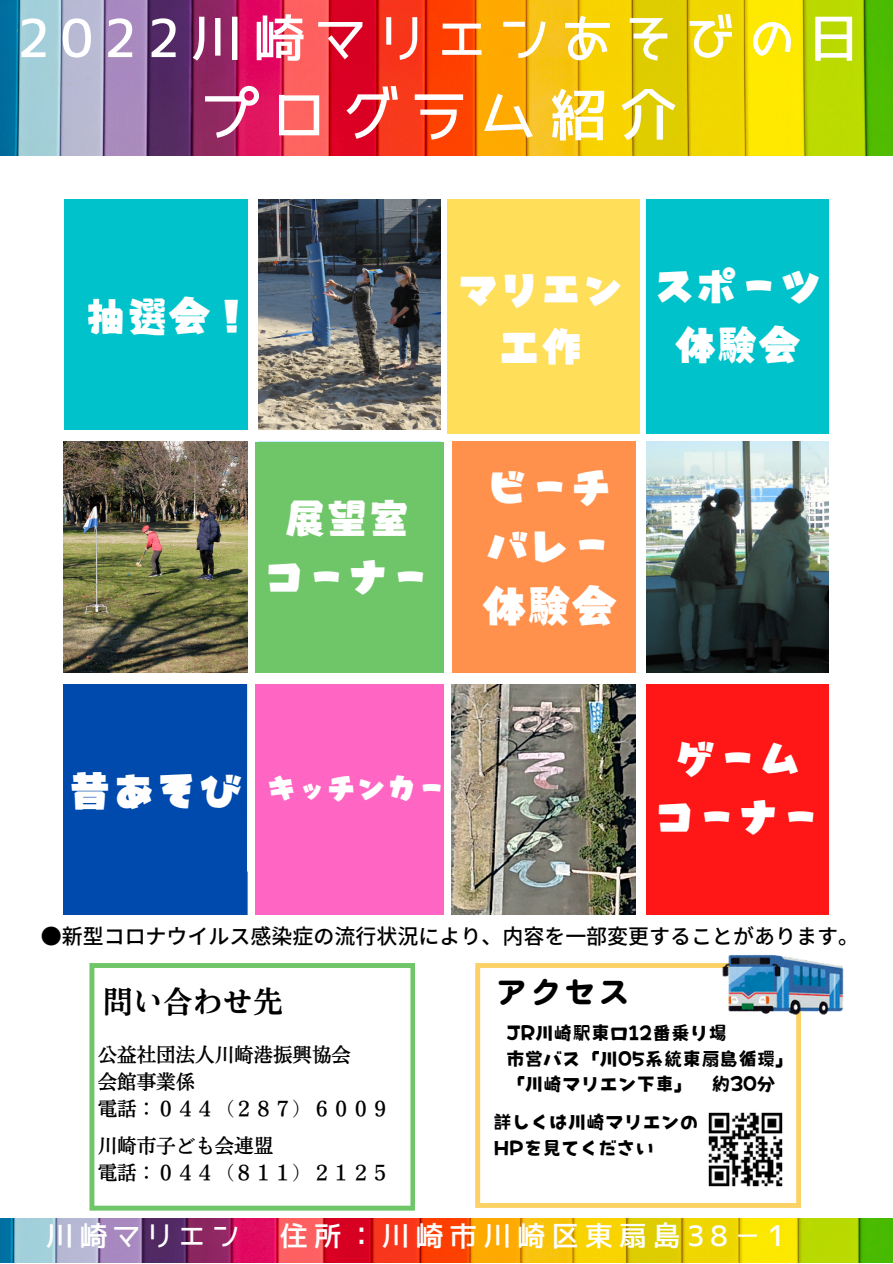
<style>
.page{position:relative;width:893px;height:1264px;background:#fff}
.page>*{position:absolute;margin:0;border:0;box-sizing:border-box;transform-origin:0 0}
.t1{font:58.2px "JK Gothic M";letter-spacing:.2em;color:#fff}
.t2{font:52.2px "JK Gothic M";letter-spacing:.2em;color:#fff}
.t3{font:45px "Yancha Pop TTF";color:#fff}
.t4{font:43.5px "Yancha Pop TTF";color:#fff}
.t5{font:42px/58.5px "Yancha Pop TTF";color:#fff;text-align:center}
.t6{font:30px "Nud Motoya Mincho Std W6";color:#000}
.t7{font:30px "Yancha Pop TTF";color:#fff}
.t8{font:28.5px "Nud Motoya Maru Std W6";color:#000}
.t9{font:28.2px "JK Gothic M";letter-spacing:.2em;color:#fff}
.t10{font:500 21px "Noto Sans JP";color:#000}
.t11{font:19.5px/26.8px "Nud Motoya Mincho Std W5";color:#000}
.t12{font:18.6px/25.8px "Otenba Gothic TTF";color:#000}
</style>
<div class="page">
<img style="left:0;top:0;width:892px;height:156px">
<img style="left:0;top:1218px;width:892px;height:44px">
<svg style="left:475px;top:963px;width:326px;height:244px"></svg>
<img style="left:700px;top:1104px;width:90px;height:90px">
<img style="left:720px;top:954px;width:124px;height:63px">
<svg style="left:89px;top:963px;width:326px;height:247px"></svg>
<div style="left:452px;top:441px;width:183px;height:232px;background:#ff914d"></div>
<div style="left:646px;top:684px;width:182px;height:230px;background:#ff1616"></div>
<img style="left:452px;top:684px;width:183px;height:230px">
<img style="left:646px;top:441px;width:182px;height:232px">
<img style="left:64px;top:441px;width:183px;height:232px">
<img style="left:258px;top:199px;width:182px;height:231px">
<div style="left:64px;top:199px;width:183px;height:231px;background:#00c2cb"></div>
<div style="left:64px;top:684px;width:182px;height:230px;background:#004aad"></div>
<div style="left:646px;top:199px;width:182px;height:234px;background:#00c2cb"></div>
<div style="left:447px;top:199px;width:192px;height:234px;background:#ffde59"></div>
<div style="left:256px;top:442px;width:188px;height:230px;background:#6fc668"></div>
<div style="left:256px;top:684px;width:188px;height:230px;background:#ff66c4"></div>
<h2 class="t2" style="left:17px;top:12px;width:844px">2022川崎マリエンあそびの日</h2>
<h1 class="t1" style="left:198px;top:86px;width:481px">プログラム紹介</h1>
<h3 class="t5" style="left:84px;top:283px;width:169px">抽選会！</h3>
<h3 class="t5" style="left:456px;top:256px;width:169px">マリエン工作</h3>
<h3 class="t5" style="left:653px;top:254px;width:169px">スポーツ体験会</h3>
<h3 class="t5" style="left:263px;top:486px;width:169px">展望室コーナー</h3>
<h3 class="t5" style="left:486px;top:454px;width:127px;text-align:left">ビーチバレー</h3>
<h3 class="t3" style="left:481px;top:576px;width:137px">体験会</h3>
<h3 class="t4" style="left:68px;top:761px;width:175px">昔あそび</h3>
<h3 class="t7" style="left:266px;top:768px;width:181px">キッチンカー</h3>
<h3 class="t5" style="left:653px;top:726px;width:169px">ゲームコーナー</h3>
<p class="t10" style="left:41px;top:919px;width:819px">●新型コロナウイルス感染症の流行状況により、内容を一部変更することがあります。</p>
<h3 class="t6" style="left:103px;top:986px;width:181px">問い合わせ先</h3>
<p class="t11" style="left:98px;top:1041px;width:294px">公益社団法人川崎港振興協会<br>会館事業係<br>電話：０４４（２８７）６００９</p>
<p class="t11" style="left:98px;top:1131px;width:294px">川崎市子ども会連盟<br>電話：０４４（８１１）２１２５</p>
<h3 class="t8" style="left:497px;top:977px;width:133px">アクセス</h3>
<p class="t12" style="left:506px;top:1018px;width:290px">JR川崎駅東口12番乗り場<br>市営バス「川05系統東扇島循環」「川崎マリエン下車」 約30分</p>
<p class="t12" style="left:493px;top:1107px;width:207px">詳しくは川崎マリエンの<br>HPを見てください</p>
<h3 class="t9" style="left:45px;top:1221px;width:196px">川崎マリエン</h3>
<h3 class="t9" style="left:280px;top:1221px;width:507px">住所：川崎市川崎区東扇島38－1</h3>
</div>
